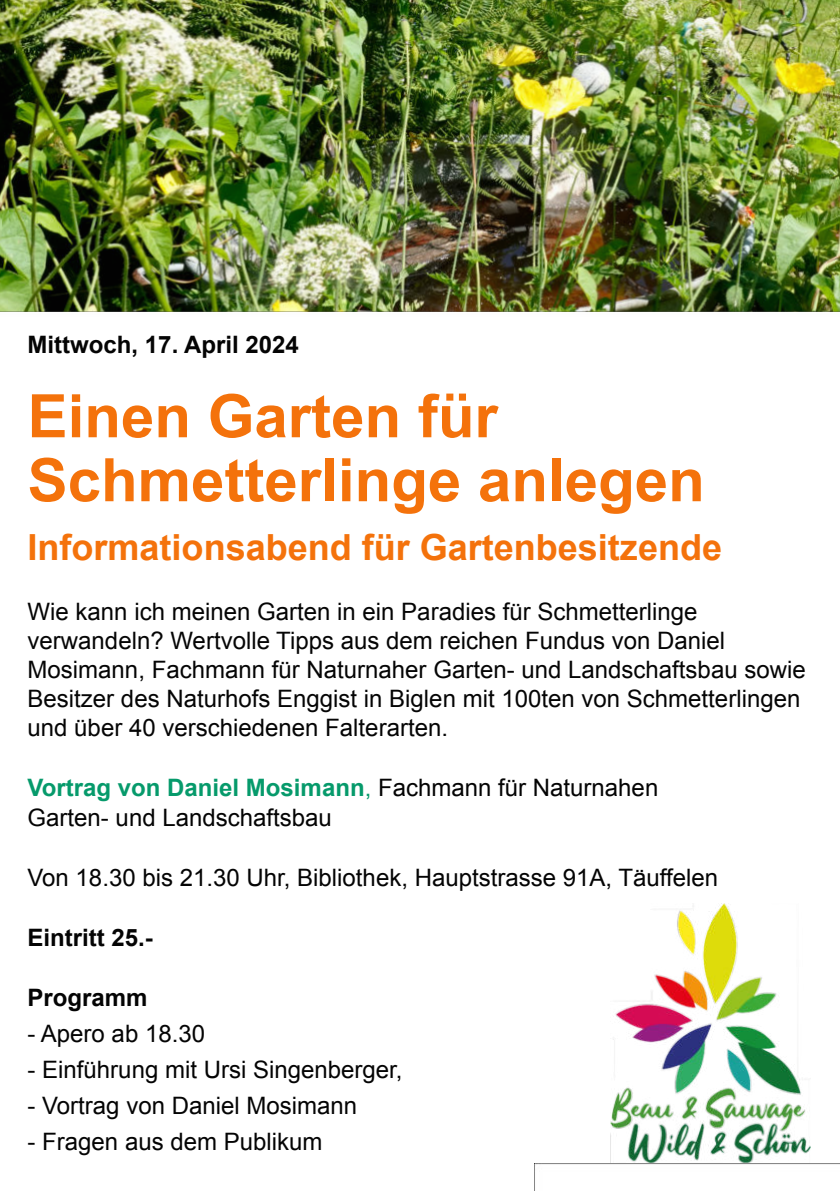
<style>
.page{position:relative;width:840px;height:1191px;background:#fff}
.page>*{position:absolute;margin:0;border:0;box-sizing:border-box;transform-origin:0 0}
.t1{font:700 60px/64px "Arial";color:#f4720b}
.t2{font:700 36px "Arial";color:#f4720b}
.t3{font:24px/28.8px "Arial";color:#050505}
.t4{font:24px/30px "Arial";color:#040404}
.t5{font:700 24px "Arial";color:#040404}
.s1{font-weight:700;color:#069a6b}
.s2{color:#069a6b}
</style>
<div class="page">
<img style="left:0;top:0;width:840px;height:311px">
<img style="left:610px;top:903px;width:200px;height:261px">
<p class="t5" style="left:28px;top:329px;width:273px">Mittwoch, 17. April 2024</p>
<h1 class="t1" style="left:28px;top:386px;width:678px">Einen Garten für<br>Schmetterlinge anlegen</h1>
<h2 class="t2" style="left:28px;top:524px;width:696px">Informationsabend für Gartenbesitzende</h2>
<p class="t3" style="left:28px;top:598px;width:779px">Wie kann ich meinen Garten in ein Paradies für Schmetterlinge verwandeln? Wertvolle Tipps aus dem reichen Fundus von Daniel Mosimann, Fachmann für Naturnaher Garten- und Landschaftsbau sowie Besitzer des Naturhofs Enggist in Biglen mit 100ten von Schmetterlingen und über 40 verschiedenen Falterarten.</p>
<p class="t4" style="left:28px;top:772px;width:632px"><span class="s1">Vortrag von Daniel Mosimann</span><span class="s2">,</span> Fachmann für Naturnahen<br>Garten- und Landschaftsbau</p>
<p class="t4" style="left:28px;top:862px;width:692px">Von 18.30 bis 21.30 Uhr, Bibliothek, Hauptstrasse 91A, Täuffelen</p>
<p class="t5" style="left:28px;top:921px;width:127px">Eintritt 25.-</p>
<p class="t5" style="left:28px;top:981px;width:122px">Programm</p>
<p class="t4" style="left:28px;top:1018px;width:179px">- Apero ab 18.30</p>
<p class="t4" style="left:28px;top:1054px;width:376px">- Einführung mit Ursi Singenberger,</p>
<p class="t4" style="left:28px;top:1090px;width:331px">- Vortrag von Daniel Mosimann</p>
<p class="t4" style="left:28px;top:1126px;width:296px">- Fragen aus dem Publikum</p>
</div>
